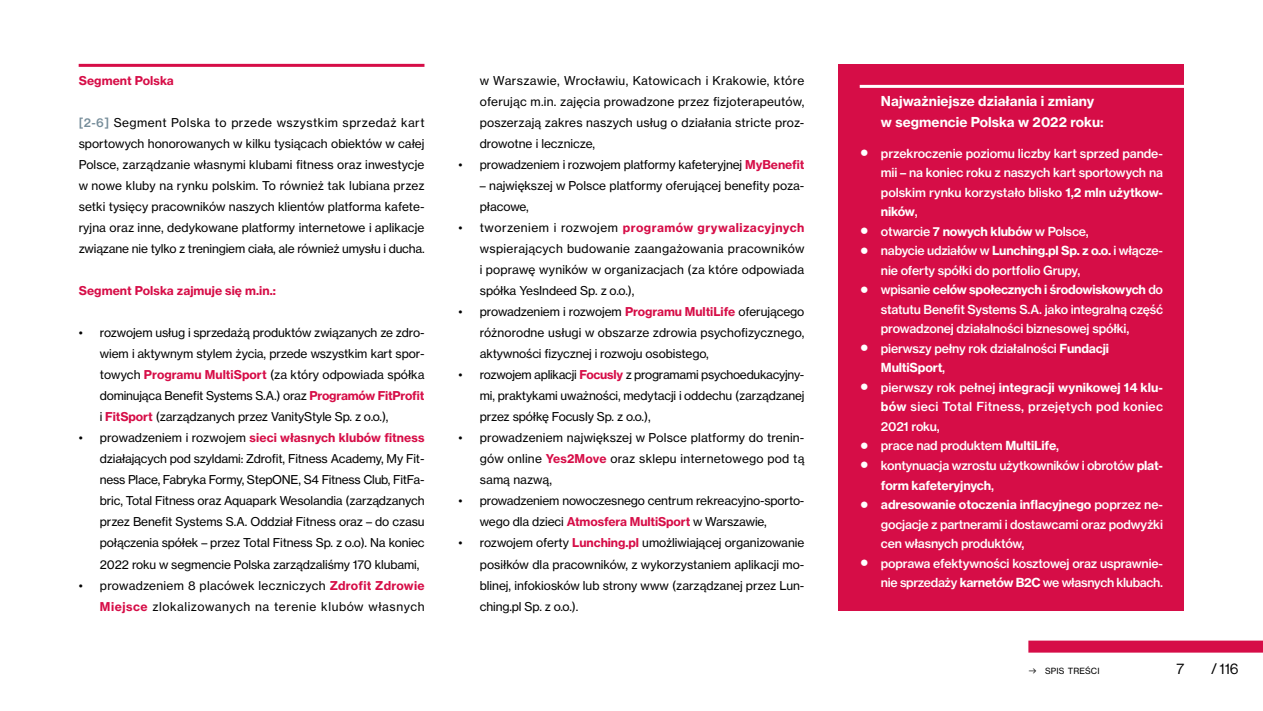
<style>
.page{position:relative;width:1263px;height:711px;background:#fff}
.page>*{position:absolute;margin:0;border:0;box-sizing:border-box;transform-origin:0 0}
.t1{font:15px "N Haas Grotesk DS Pro 55 Rg";color:#000}
.naglowek_w_grafice_z{font:13.5px "N Haas Grotesk TX Pro 75 Bd";letter-spacing:.005em;color:#fff}
.t2{font:12.3px/19.5px "N Haas Grotesk TX Pro 65 Md";letter-spacing:-.015em;color:#fff;text-align:justify}
.txt_zwykly_akapitowy{font:12px/21px "N Haas Grotesk TX Pro 55 Rg";letter-spacing:-.01em;color:#000;text-align:justify}
.txt_zwykly_akapitowy-2{font:12px/21px "N Haas Grotesk TX Pro 55 Rg";letter-spacing:.03em;color:#000;text-align:right}
.H9_srodtytuly_zwykle{font:12px "N Haas Grotesk TX Pro 75 Bd";letter-spacing:.005em;color:#d60d47}
.t3{font:8.4px "N Haas Grotesk TX Pro 55 Rg";letter-spacing:.015em;color:#000}
.s1{font-family:"N Haas Grotesk TX Pro 65 Md";color:#758c99}
.s2{font-family:"N Haas Grotesk TX Pro 75 Bd";color:#d60d47}
.s3{font-family:"N Haas Grotesk TX Pro 75 Bd"}
</style>
<div class="page">
<div style="left:1028px;top:640px;width:235px;height:12px;background:#d60d47"></div>
<hr style="left:79px;top:64px;width:345px;height:3px;background:#d60d47">
<div style="left:838px;top:64px;width:346px;height:546px;background:#d60d47"></div>
<hr style="left:860px;top:85px;width:324px;height:3px;background:#fff">
<p class="H9_srodtytuly_zwykle" style="left:79px;top:73px;width:97px">Segment Polska</p>
<p class="txt_zwykly_akapitowy" style="left:79px;top:112px;width:348px"><span class="s1">[2-6]</span> Segment Polska to przede wszystkim sprzedaż kart sportowych honorowanych w kilku tysiącach obiektów w całej Polsce, zarządzanie własnymi klubami fitness oraz inwestycje w nowe kluby na rynku polskim. To również tak lubiana przez setki tysięcy pracowników naszych klientów platforma kafete&shy;ryjna oraz inne, dedykowane platformy internetowe i aplikacje związane nie tylko z treningiem ciała, ale również umysłu i ducha.</p>
<p class="H9_srodtytuly_zwykle" style="left:79px;top:283px;width:199px">Segment Polska zajmuje się m.in.:</p>
<p class="txt_zwykly_akapitowy" style="left:100px;top:322px;width:326px;text-indent:-21px">• rozwojem usług i sprzedażą produktów związanych ze zdro&shy;wiem i aktywnym stylem życia, przede wszystkim kart spor&shy;towych <span class="s2">Programu MultiSport</span> (za który odpowiada spółka dominująca Benefit Systems S.A.) oraz <span class="s2">Programów FitProfit </span>i <span class="s2">FitSport</span> (zarządzanych przez VanityStyle Sp. z o.o.),</p>
<p class="txt_zwykly_akapitowy" style="left:100px;top:427px;width:326px;text-indent:-21px">• prowadzeniem i rozwojem <span class="s2">sieci własnych klubów fitness </span>działających pod szyldami: Zdrofit, Fitness Academy, My Fit&shy;ness Place, Fabryka Formy, StepONE, S4 Fitness Club, FitFa&shy;bric, Total Fitness oraz Aquapark Wesolandia (zarządzanych przez Benefit Systems S.A. Oddział Fitness oraz – do czasu połączenia spółek – przez Total Fitness Sp. z o.o). Na koniec 2022 roku w segmencie Polska zarządzaliśmy 170 klubami,</p>
<p class="txt_zwykly_akapitowy-2" style="left:79px;top:574px;width:347px">• prowadzeniem 8 placówek leczniczych <span class="s2">Zdrofit Zdrowie<br>Miejsce</span> zlokalizowanych na terenie klubów własnych</p>
<p class="txt_zwykly_akapitowy" style="left:480px;top:70px;width:326px">w Warszawie, Wrocławiu, Katowicach i Krakowie, które oferując m.in. zajęcia prowadzone przez fizjoterapeutów, poszerzają zakres naszych usług o działania stricte proz&shy;drowotne i lecznicze,</p>
<p class="txt_zwykly_akapitowy" style="left:459px;top:154px;width:347px">• prowadzeniem i rozwojem platformy kafeteryjnej <span class="s2">MyBenefit</span></p>
<p class="txt_zwykly_akapitowy" style="left:480px;top:175px;width:326px">– największej w Polsce platformy oferującej benefity poza&shy;płacowe,</p>
<p class="txt_zwykly_akapitowy" style="left:480px;top:217px;width:326px;text-indent:-21px">• tworzeniem i rozwojem <span class="s2">programów grywalizacyjnych </span>wspierających budowanie zaangażowania pracowników i poprawę wyników w organizacjach (za które odpowiada spółka YesIndeed Sp. z o.o.),</p>
<p class="txt_zwykly_akapitowy" style="left:480px;top:301px;width:326px;text-indent:-21px">• prowadzeniem i rozwojem <span class="s2">Programu MultiLife</span> oferującego różnorodne usługi w obszarze zdrowia psychofizycznego, aktywności fizycznej i rozwoju osobistego,</p>
<p class="txt_zwykly_akapitowy" style="left:480px;top:364px;width:326px;text-indent:-21px">• rozwojem aplikacji <span class="s2">Focusly</span> z programami psychoedukacyjny&shy;mi, praktykami uważności, medytacji i oddechu (zarządzanej przez spółkę Focusly Sp. z o.o.),</p>
<p class="txt_zwykly_akapitowy" style="left:480px;top:427px;width:326px;text-indent:-21px">• prowadzeniem największej w Polsce platformy do trenin&shy;gów online <span class="s2">Yes2Move</span> oraz sklepu internetowego pod tą samą nazwą,</p>
<p class="txt_zwykly_akapitowy" style="left:480px;top:490px;width:326px;text-indent:-21px">• prowadzeniem nowoczesnego centrum rekreacyjno-sporto&shy;wego dla dzieci <span class="s2">Atmosfera MultiSport</span> w Warszawie,</p>
<p class="txt_zwykly_akapitowy" style="left:480px;top:532px;width:326px;text-indent:-21px">• rozwojem oferty <span class="s2">Lunching.pl</span> umożliwiającej organizowanie posiłków dla pracowników, z wykorzystaniem aplikacji mo&shy;blinej, infokiosków lub strony www (zarządzanej przez Lun&shy;ching.pl Sp. z o.o.).</p>
<p class="naglowek_w_grafice_z" style="left:881px;top:92px;width:215px">Najważniejsze działania i zmiany</p>
<p class="naglowek_w_grafice_z" style="left:881px;top:113px;width:224px">w segmencie Polska w 2022 roku:</p>
<p class="t2" style="left:881px;top:143px;width:284px;text-indent:-21px">⚫ przekroczenie poziomu liczby kart sprzed pande&shy;mii – na koniec roku z naszych kart sportowych na polskim rynku korzystało blisko <span class="s3">1,2 mln użytkow&shy;ników</span>,</p>
<p class="t2" style="left:860px;top:221px;width:230px">⚫ otwarcie <span class="s3">7 nowych klubów</span> w Polsce,</p>
<p class="t2" style="left:881px;top:241px;width:284px;text-indent:-21px">⚫ nabycie udziałów w <span class="s3">Lunching.pl Sp. z o.o.</span> i włącze&shy;nie oferty spółki do portfolio Grupy,</p>
<p class="t2" style="left:881px;top:280px;width:284px;text-indent:-21px">⚫ wpisanie <span class="s3">celów społecznych i środowiskowych</span> do statutu Benefit Systems S.A. jako integralną część prowadzonej działalności biznesowej spółki,</p>
<p class="t2" style="left:881px;top:338px;width:230px;text-indent:-21px">⚫ pierwszy pełny rok działalności <span class="s3">Fundacji<br>MultiSport</span>,</p>
<p class="t2" style="left:881px;top:377px;width:284px;text-indent:-21px">⚫ pierwszy rok pełnej <span class="s3">integracji wynikowej 14 klu&shy;bów</span> sieci Total Fitness, przejętych pod koniec 2021 roku,</p>
<p class="t2" style="left:860px;top:436px;width:201px">⚫ prace nad produktem <span class="s3">MultiLife</span>,</p>
<p class="t2" style="left:881px;top:455px;width:284px;text-indent:-21px">⚫ kontynuacja wzrostu użytkowników i obrotów <span class="s3">plat&shy;form kafeteryjnych</span>,</p>
<p class="t2" style="left:881px;top:494px;width:284px;text-indent:-21px">⚫ <span class="s3">adresowanie otoczenia inflacyjnego</span> poprzez ne&shy;gocjacje z partnerami i dostawcami oraz podwyżki cen własnych produktów,</p>
<p class="t2" style="left:860px;top:553px;width:305px;text-align:right">⚫ poprawa efektywności kosztowej oraz usprawnie&shy;nie sprzedaży <span class="s3">karnetów B2C</span> we własnych klubach.</p>
<p class="t3" style="left:1045px;top:665px;width:56px">SPIS TREŚCI</p>
<p class="t1" style="left:1176px;top:659px;width:9px">7</p>
<p class="t1" style="left:1211px;top:659px;width:29px">/ 116</p>
</div>
